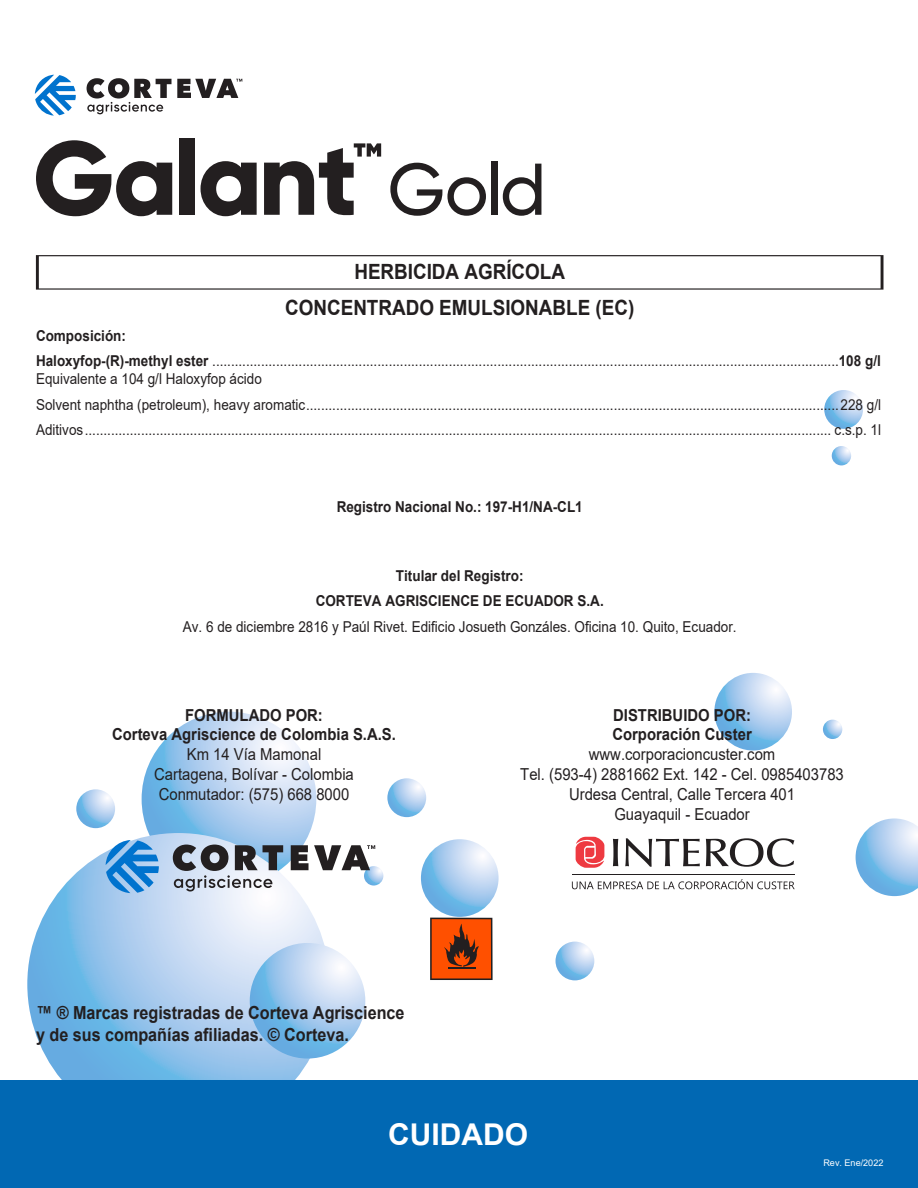
<style>
.page{position:relative;width:918px;height:1188px;background:#fff}
.page>*{position:absolute;margin:0;border:0;box-sizing:border-box;transform-origin:0 0}
.t1{font:700 30px "Arial";color:#fff}
.t2{font:700 21px/36px "Arial";color:#231f20;text-align:center;scale:.9 1}
.t3{font:700 18px/21.6px "Arial";color:#231f20;scale:.9 1}
.t4{font:16.5px/19.8px "Arial";color:#231f20;text-align:center;scale:.9 1}
.t5{font:700 16.5px "Arial";color:#231f20;scale:.9 1}
.t6{font:15px/25.5px "Arial";color:#231f20;scale:.9 1}
.t7{font:700 15px/25.5px "Arial";color:#231f20;text-align:center;scale:.9 1}
.t8{font:9.15px "Arial";color:#fff}
.s1{font-weight:700}
</style>
<div class="page">
<svg style="left:142px;top:712px;width:174px;height:174px;background:#b0d0ef"></svg>
<svg style="left:27px;top:833px;width:303px;height:302px;background:#a0c9ec"></svg>
<svg style="left:250px;top:943px;width:115px;height:116px;background:#a2caed"></svg>
<svg style="left:421px;top:839px;width:78px;height:78px;background:#a3cbed"></svg>
<svg style="left:714px;top:673px;width:78px;height:78px;background:#a3cbed"></svg>
<svg style="left:856px;top:818px;width:62px;height:78px"></svg>
<svg style="left:387px;top:778px;width:39px;height:39px"></svg>
<svg style="left:556px;top:942px;width:38px;height:38px"></svg>
<svg style="left:76px;top:789px;width:39px;height:39px"></svg>
<svg style="left:824px;top:390px;width:39px;height:39px"></svg>
<svg style="left:832px;top:446px;width:19px;height:19px"></svg>
<svg style="left:823px;top:720px;width:19px;height:19px"></svg>
<svg style="left:364px;top:866px;width:19px;height:20px"></svg>
<div style="left:0;top:1081px;width:918px;height:107px;background:#0168b3"></div>
<svg style="left:36px;top:255px;width:848px;height:35px"></svg>
<svg style="left:35px;top:75px;width:41px;height:41px"></svg>
<svg style="left:87px;top:78px;width:155px;height:36px"></svg>
<svg style="left:106px;top:840px;width:53px;height:53px;background:#5aa2df"></svg>
<svg style="left:291px;top:845px;width:84px;height:25px"></svg>
<svg style="left:173px;top:845px;width:110px;height:47px"></svg>
<svg style="left:576px;top:837px;width:28px;height:31px"></svg>
<svg style="left:613px;top:839px;width:5px;height:27px"></svg>
<svg style="left:625px;top:838px;width:75px;height:29px"></svg>
<svg style="left:706px;top:838px;width:88px;height:29px"></svg>
<hr style="left:572px;top:874px;width:222px;height:1px;background:#231f20">
<svg style="left:572px;top:879px;width:223px;height:10px"></svg>
<svg style="left:36px;top:140px;width:136px;height:76px"></svg>
<div style="left:180px;top:139px;width:15px;height:76px;background:#231f20"></div>
<svg style="left:201px;top:161px;width:56px;height:55px"></svg>
<svg style="left:264px;top:143px;width:117px;height:73px"></svg>
<svg style="left:390px;top:163px;width:96px;height:53px"></svg>
<div style="left:491px;top:161px;width:7px;height:54px;background:#231f20"></div>
<svg style="left:503px;top:164px;width:38px;height:52px"></svg>
<svg style="left:430px;top:918px;width:63px;height:62px;background:#c7450a"></svg>
<h2 class="t2" style="left:285px;top:254px;width:389px">HERBICIDA AGRÍCOLA<br>CONCENTRADO EMULSIONABLE (EC)</h2>
<p class="t6" style="left:36px;top:323px;width:940px"><span class="s1">Composición:<br>Haloxyfop-(R)-methyl ester</span> .......................................................................................................................................................................<span class="s1">108 g/l</span></p>
<p class="t6" style="left:36px;top:366px;width:941px">Equivalente a 104 g/l Haloxyfop ácido<br>Solvent naphtha (petroleum), heavy aromatic..............................................................................................................................................228 g/l<br>Aditivos....................................................................................................................................................................................................... c.s.p. 1l</p>
<p class="t7" style="left:337px;top:494px;width:275px">Registro Nacional No.: 197-H1/NA-CL1</p>
<p class="t7" style="left:316px;top:563px;width:322px">Titular del Registro:<br>CORTEVA AGRISCIENCE DE ECUADOR S.A.</p>
<p class="t6" style="left:183px;top:614px;width:617px">Av. 6 de diciembre 2816 y Paúl Rivet. Edificio Josueth Gonzáles. Oficina 10. Quito, Ecuador.</p>
<p class="t5" style="left:185px;top:703px;width:155px">FORMULADO POR:</p>
<p class="t5" style="left:613px;top:703px;width:155px">DISTRIBUIDO POR:</p>
<p class="t5" style="left:112px;top:723px;width:317px">Corteva Agriscience de Colombia S.A.S.</p>
<p class="t5" style="left:612px;top:723px;width:156px">Corporación Custer</p>
<p class="t4" style="left:187px;top:744px;width:151px">Km 14 Vía Mamonal</p>
<p class="t4" style="left:589px;top:744px;width:209px">www.corporacioncuster.com</p>
<p class="t4" style="left:154px;top:764px;width:223px">Cartagena, Bolívar - Colombia</p>
<p class="t4" style="left:520px;top:764px;width:361px">Tel. (593-4) 2881662 Ext. 142 - Cel. 0985403783</p>
<p class="t4" style="left:159px;top:784px;width:213px">Conmutador: (575) 668 8000</p>
<p class="t4" style="left:569px;top:784px;width:253px">Urdesa Central, Calle Tercera 401<br>Guayaquil - Ecuador</p>
<p class="t3" style="left:36px;top:1003px;width:411px">™ ® Marcas registradas de Corteva Agriscience y de sus compañías afiliadas. © Corteva.</p>
<h1 class="t1" style="left:388px;top:1113px;width:141px">CUIDADO</h1>
<p class="t8" style="left:823px;top:1156px;width:62px">Rev. Ene/2022</p>
</div>
